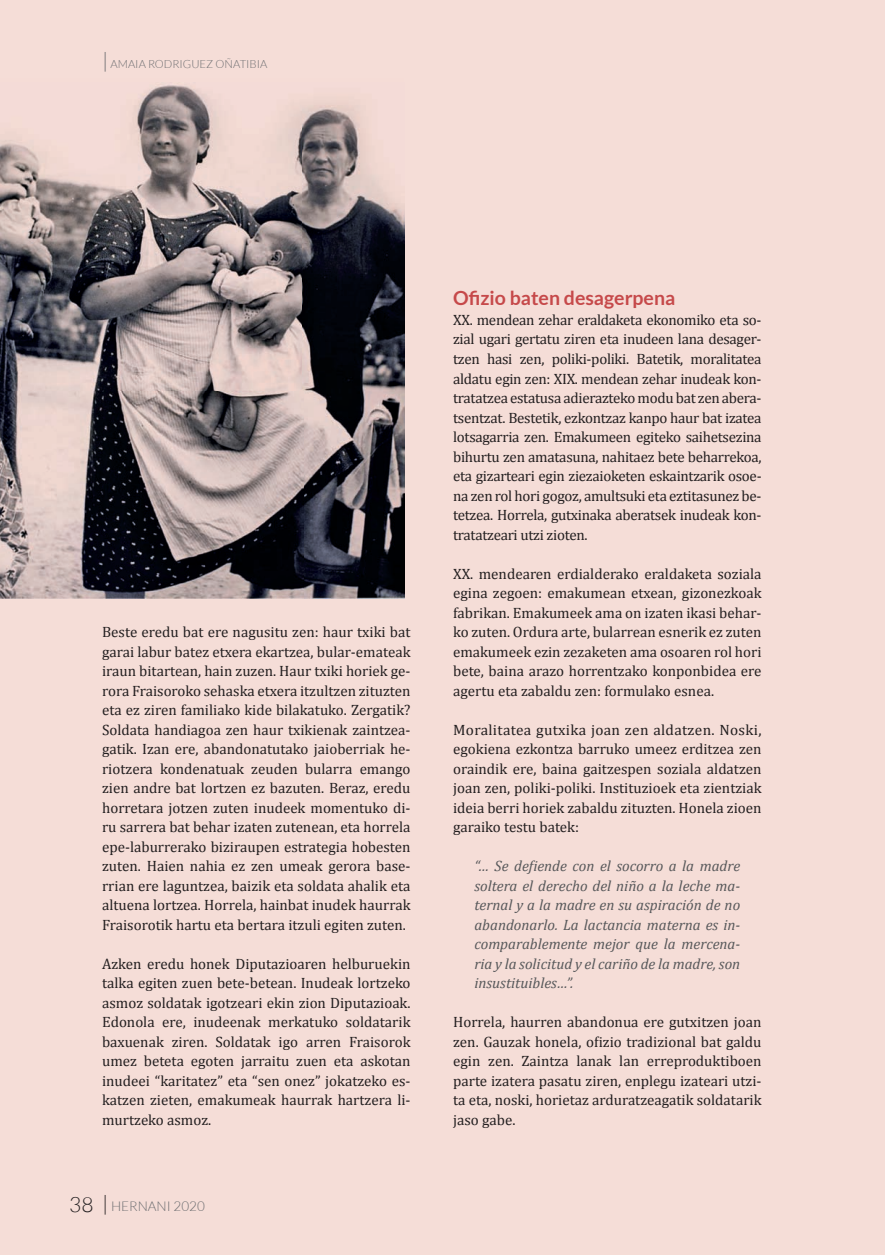
<style>
.page{position:relative;width:885px;height:1255px;background:#fff}
.page>*{position:absolute;margin:0;border:0;box-sizing:border-box;transform-origin:0 0}
.t1{font:700 19.5px "Lato";color:#c6494a}
.t2{font:15px/19.5px "Cambria";color:#231f20;text-align:justify}
.t3{font:italic 15px/19.5px "Cambria";color:#57585a;text-align:justify}
.t4{font:300 13.5px "Lato";color:#6c6d70}
.t5{font:300 11.25px "Lato";color:#6c6d70}
.s1{font-size:21px}
.s2{font-size:21px;color:#231f20}
</style>
<div class="page">
<div style="left:0;top:0;width:884px;height:1254px;background:#f5ddd7"></div>
<img style="left:0;top:85px;width:404px;height:513px">
<p class="t5" style="left:102px;top:58px;width:167px"><span class="s1">|</span> AMAIA RODRIGUEZ OÑATIBIA</p>
<p class="t2" style="left:102px;top:622px;width:310px">Beste eredu bat ere nagusitu zen: haur txiki bat garai labur batez etxera ekartzea, bular-emateak iraun bitartean, hain zuzen. Haur txiki horiek ge&shy;rora Fraisoroko sehaska etxera itzultzen zituzten eta ez ziren familiako kide bilakatuko. Zergatik?<br>Soldata handiagoa zen haur txikienak zaintzea&shy;gatik. Izan ere, abandonatutako jaioberriak he&shy;riotzera kondenatuak zeuden bularra emango zien andre bat lortzen ez bazuten. Beraz, eredu horretara jotzen zuten inudeek momentuko di&shy;ru sarrera bat behar izaten zutenean, eta horrela epe-laburrerako biziraupen estrategia hobesten zuten. Haien nahia ez zen umeak gerora base&shy;rrian ere laguntzea, baizik eta soldata ahalik eta altuena lortzea. Horrela, hainbat inudek haurrak Fraisorotik hartu eta bertara itzuli egiten zuten.</p>
<p class="t2" style="left:102px;top:953px;width:310px">Azken eredu honek Diputazioaren helburuekin talka egiten zuen bete-betean. Inudeak lortzeko asmoz soldatak igotzeari ekin zion Diputazioak.<br>Edonola ere, inudeenak merkatuko soldatarik baxuenak ziren. Soldatak igo arren Fraisorok umez beteta egoten jarraitu zuen eta askotan inudeei “karitatez” eta “sen onez” jokatzeko es&shy;katzen zieten, emakumeak haurrak hartzera li&shy;murtzeko asmoz.</p>
<p class="t4" style="left:69px;top:1198px;width:137px"><span class="s2">38 |</span> HERNANI 2020</p>
<h1 class="t1" style="left:453px;top:287px;width:224px">Ofizio baten desagerpena</h1>
<p class="t2" style="left:453px;top:310px;width:310px">XX. mendean zehar eraldaketa ekonomiko eta so&shy;zial ugari gertatu ziren eta inudeen lana desager&shy;tzen hasi zen, poliki-poliki. Batetik, moralitatea aldatu egin zen: XIX. mendean zehar inudeak kon&shy;tratatzea estatusa adierazteko modu bat zen abera&shy;tsentzat. Bestetik, ezkontzaz kanpo haur bat izatea lotsagarria zen. Emakumeen egiteko saihetsezina bihurtu zen amatasuna, nahitaez bete beharrekoa, eta gizarteari egin ziezaioketen eskaintzarik osoe&shy;na zen rol hori gogoz, amultsuki eta eztitasunez be&shy;tetzea. Horrela, gutxinaka aberatsek inudeak kon&shy;tratatzeari utzi zioten.</p>
<p class="t2" style="left:453px;top:563px;width:310px">XX. mendearen erdialderako eraldaketa soziala egina zegoen: emakumean etxean, gizonezkoak fabrikan. Emakumeek ama on izaten ikasi behar&shy;ko zuten. Ordura arte, bularrean esnerik ez zuten emakumeek ezin zezaketen ama osoaren rol hori bete, baina arazo horrentzako konponbidea ere agertu eta zabaldu zen: formulako esnea.</p>
<p class="t2" style="left:453px;top:719px;width:310px">Moralitatea gutxika joan zen aldatzen. Noski, egokiena ezkontza barruko umeez erditzea zen oraindik ere, baina gaitzespen soziala aldatzen joan zen, poliki-poliki. Instituzioek eta zientziak ideia berri horiek zabaldu zituzten. Honela zioen garaiko testu batek:</p>
<p class="t3" style="left:474px;top:855px;width:267px">“… Se defiende con el socorro a la madre soltera el derecho del niño a la leche ma&shy;ternal y a la madre en su aspiración de no abandonarlo. La lactancia materna es in&shy;comparablemente mejor que la mercena&shy;ria y la solicitud y el cariño de la madre, son insustituibles…”.</p>
<p class="t2" style="left:453px;top:1012px;width:310px">Horrela, haurren abandonua ere gutxitzen joan zen. Gauzak honela, ofizio tradizional bat galdu egin zen. Zaintza lanak lan erreproduktiboen parte izatera pasatu ziren, enplegu izateari utzi&shy;ta eta, noski, horietaz arduratzeagatik soldatarik jaso gabe.</p>
</div>
